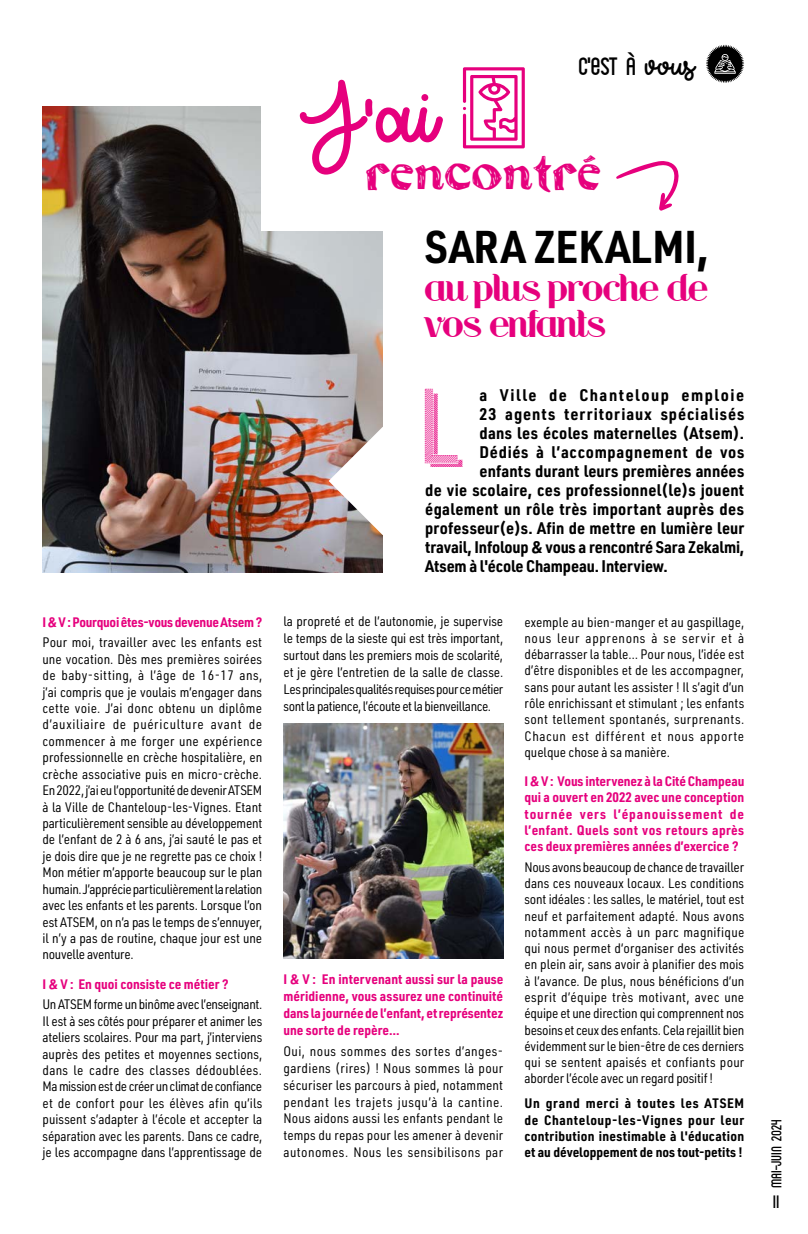
<style>
.page{position:relative;width:808px;height:1234px;background:#fff}
.page>*{position:absolute;margin:0;border:0;box-sizing:border-box;transform-origin:0 0}
.t1{font:69px "Try Happiness";color:#e6007d}
.t2{font:700 45px "URWDIN Semi Cond";letter-spacing:.005em;color:#000}
.t3{font:45px "Bingke Coklat";color:#e6007d}
.t4{font:700 39px "Karvwood";color:#e6007d}
.t5{font:36px/36px "Riot Squad";color:#e6007d}
.t6{font:24px "Try Happiness";color:#000}
.t7{font:700 16.5px "URWDIN Semi Cond";letter-spacing:.015em;color:#000}
.t8{font:700 16.5px "URWDIN Semi Cond";letter-spacing:-.01em;color:#000}
.t9{font:700 16.5px "URWDIN Semi Cond";letter-spacing:.055em;color:#000}
.t10{font:700 16.5px "URWDIN Semi Cond";letter-spacing:.045em;color:#000}
.t11{font:700 16.5px "URWDIN Semi Cond";letter-spacing:.095em;color:#000}
.t12{font:13.5px/16.4px "URWDIN Semi Cond";letter-spacing:-.005em;color:#000;text-align:justify}
.t13{font:700 13.5px/16.4px "URWDIN Semi Cond";color:#e6007d;text-align:justify}
.t14{font:700 13.5px/16.4px "URWDIN Semi Cond";letter-spacing:.005em;color:#000;text-align:justify}
.t15{font:700 13.5px "URWDIN Semi Cond";letter-spacing:-.02em;color:#e6007d}
.t16{font:10.5px "Bingke Berendam";color:#000}
.t17{font:7.5px "Bingke Berendam";color:#000}
.t18{font:6px "Bingke Berendam";letter-spacing:-.005em;color:#000}
</style>
<div class="page">
<svg style="left:706px;top:45px;width:38px;height:38px"></svg>
<img style="left:43px;top:106px;width:340px;height:466px">
<img style="left:329px;top:426px;width:54px;height:109px">
<div style="left:261px;top:29px;width:289px;height:201px;background:#fff"></div>
<svg style="left:463px;top:67px;width:62px;height:81px"></svg>
<svg style="left:616px;top:161px;width:63px;height:50px"></svg>
<img style="left:283px;top:723px;width:220px;height:235px">
<p class="t15" style="left:43px;top:612px;width:221px">I &amp; V : Pourquoi êtes-vous devenue Atsem ?</p>
<p class="t12" style="left:43px;top:633px;width:221px">Pour moi, travailler avec les enfants est une vocation. Dès mes premières soirées de baby-sitting, à l’âge de 16-17 ans, j’ai compris que je voulais m’engager dans cette voie. J’ai donc obtenu un diplôme d’auxiliaire de puériculture avant de commencer à me forger une expérience professionnelle en crèche hospitalière, en crèche associative puis en micro-crèche.<br>En 2022, j’ai eu l’opportunité de devenir ATSEM à la Ville de Chanteloup-les-Vignes. Etant particulièrement sensible au développement de l’enfant de 2 à 6 ans, j’ai sauté le pas et je dois dire que je ne regrette pas ce choix !<br>Mon métier m’apporte beaucoup sur le plan humain. J’apprécie particulièrement la relation avec les enfants et les parents. Lorsque l’on est ATSEM, on n’a pas le temps de s’ennuyer, il n’y a pas de routine, chaque jour est une nouvelle aventure.</p>
<p class="t13" style="left:43px;top:974px;width:188px">I &amp; V : En quoi consiste ce métier ?</p>
<p class="t12" style="left:43px;top:995px;width:221px">Un ATSEM forme un binôme avec l’enseignant.<br>Il est à ses côtés pour préparer et animer les ateliers scolaires. Pour ma part, j’interviens auprès des petites et moyennes sections, dans le cadre des classes dédoublées.<br>Ma mission est de créer un climat de confiance et de confort pour les élèves afin qu’ils puissent s’adapter à l’école et accepter la séparation avec les parents. Dans ce cadre, je les accompagne dans l’apprentissage de</p>
<p class="t16" style="left:578px;top:65px;width:60px">C'EST À</p>
<h3 class="t6" style="left:645px;top:52px;width:51px">vous</h3>
<h1 class="t1" style="left:300px;top:78px;width:138px">J'ai</h1>
<h3 class="t4" style="left:365px;top:151px;width:238px">RENCONTRÉ</h3>
<h2 class="t2" style="left:425px;top:216px;width:285px">SARA ZEKALMI,</h2>
<h3 class="t5" style="left:425px;top:270px;width:285px">au plus proche de vos enfants</h3>
<h2 class="t3" style="left:422px;top:425px;width:39px">L</h2>
<p class="t11" style="left:479px;top:384px;width:266px">a Ville de Chanteloup emploie</p>
<p class="t9" style="left:479px;top:403px;width:266px">23 agents territoriaux spécialisés</p>
<p class="t7" style="left:479px;top:422px;width:266px">dans les écoles maternelles (Atsem).</p>
<p class="t10" style="left:479px;top:441px;width:266px">Dédiés à l’accompagnement de vos</p>
<p class="t7" style="left:479px;top:460px;width:266px">enfants durant leurs premières années</p>
<p class="t7" style="left:425px;top:479px;width:320px">de vie scolaire, ces professionnel(le)s jouent</p>
<p class="t7" style="left:425px;top:498px;width:320px">également un rôle très important auprès des</p>
<p class="t7" style="left:425px;top:517px;width:321px">professeur(e)s. Afin de mettre en lumière leur</p>
<p class="t8" style="left:425px;top:536px;width:320px">travail, Infoloup &amp; vous a rencontré Sara Zekalmi,</p>
<p class="t8" style="left:425px;top:555px;width:244px">Atsem à l'école Champeau. Interview.</p>
<p class="t12" style="left:283px;top:612px;width:221px;line-height:17px">la propreté et de l’autonomie, je supervise le temps de la sieste qui est très important, surtout dans les premiers mois de scolarité, et je gère l’entretien de la salle de classe.<br>Les principales qualités requises pour ce métier sont la patience, l’écoute et la bienveillance.</p>
<p class="t13" style="left:283px;top:969px;width:221px;line-height:17px">I &amp; V : En intervenant aussi sur la pause méridienne, vous assurez une continuité dans la journée de l’enfant, et représentez une sorte de repère…</p>
<p class="t12" style="left:283px;top:1041px;width:221px;line-height:17px">Oui, nous sommes des sortes d’anges&shy;gardiens (rires) ! Nous sommes là pour sécuriser les parcours à pied, notamment pendant les trajets jusqu’à la cantine.<br>Nous aidons aussi les enfants pendant le temps du repas pour les amener à devenir autonomes. Nous les sensibilisons par</p>
<p class="t12" style="left:524px;top:613px;width:221px">exemple au bien-manger et au gaspillage, nous leur apprenons à se servir et à débarrasser la table… Pour nous, l’idée est d’être disponibles et de les accompagner, sans pour autant les assister ! Il s’agit d’un rôle enrichissant et stimulant ; les enfants sont tellement spontanés, surprenants.<br>Chacun est différent et nous apporte quelque chose à sa manière.</p>
<p class="t13" style="left:524px;top:772px;width:221px">I &amp; V : Vous intervenez à la Cité Champeau qui a ouvert en 2022 avec une conception tournée vers l’épanouissement de l’enfant. Quels sont vos retours après ces deux premières années d’exercice ?</p>
<p class="t12" style="left:524px;top:858px;width:221px">Nous avons beaucoup de chance de travailler dans ces nouveaux locaux. Les conditions sont idéales : les salles, le matériel, tout est neuf et parfaitement adapté. Nous avons notamment accès à un parc magnifique qui nous permet d‘organiser des activités en plein air, sans avoir à planifier des mois à l’avance. De plus, nous bénéficions d’un esprit d’équipe très motivant, avec une équipe et une direction qui comprennent nos besoins et ceux des enfants. Cela rejaillit bien évidemment sur le bien-être de ces derniers qui se sentent apaisés et confiants pour aborder l’école avec un regard positif !</p>
<p class="t14" style="left:524px;top:1094px;width:221px">Un grand merci à toutes les ATSEM de Chanteloup-les-Vignes pour leur contribution inestimable à l'éducation et au développement de nos tout-petits !</p>
<p class="t18" style="left:776px;top:1187px;width:70px;rotate:-90deg">MAI-JUIN 2024</p>
<p class="t17" style="left:773px;top:1200px;width:8px">11</p>
</div>
